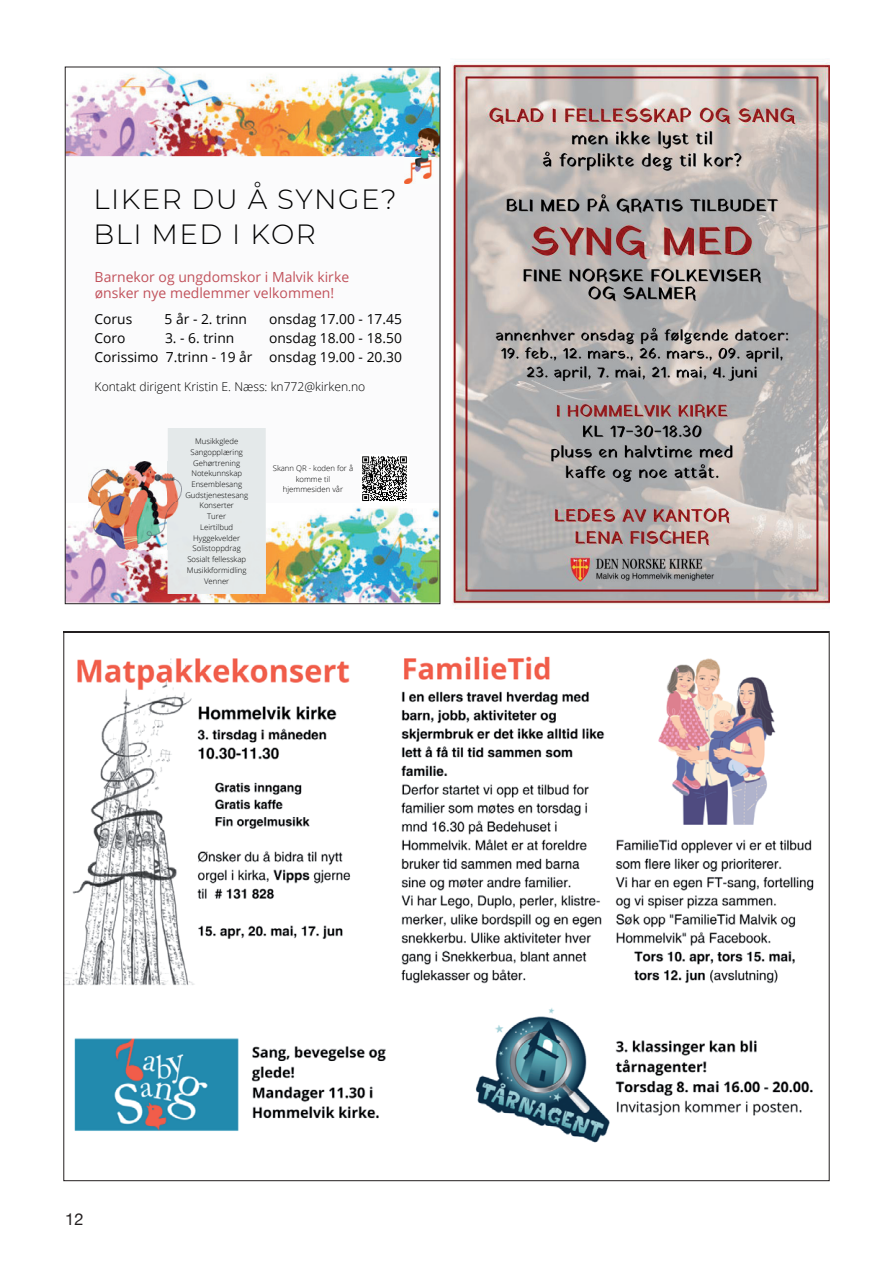
<style>
.page{position:relative;width:893px;height:1263px;background:#fff}
.page>*{position:absolute;margin:0;border:0;box-sizing:border-box;transform-origin:0 0}
.t1{font:300 27.75px/35.7px "Montserrat";letter-spacing:.05em;color:#000}
.t2{font:16.5px "Helvetica Neue";color:#231f20}
.t3{font:13.95px "Open Sans";color:#c1515b}
.t4{font:13.8px/19px "Open Sans";color:#000}
.t5{font:300 12.15px "Open Sans";color:#000}
.t6{font:300 7.8px/10.8px "Open Sans";color:#000;text-align:center}
</style>
<div class="page">
<div style="left:65px;top:67px;width:375px;height:537px;background:#fbfbfc"></div>
<img style="left:67px;top:507px;width:371px;height:95px">
<img style="left:67px;top:69px;width:371px;height:87px">
<div style="left:360px;top:454px;width:49px;height:49px;background:#fff"></div>
<svg style="left:362px;top:456px;width:45px;height:45px"></svg>
<div style="left:168px;top:428px;width:98px;height:75px;background:#e4e9ea"></div>
<div style="left:168px;top:503px;width:98px;height:91px;background:#e4e9e9"></div>
<img style="left:405px;top:129px;width:33px;height:54px">
<img style="left:89px;top:461px;width:93px;height:88px">
<img style="left:452px;top:61px;width:377px;height:544px">
<img style="left:65px;top:656px;width:749px;height:487px">
<h1 class="t1" style="left:94px;top:180px;width:305px">LIKER DU Å SYNGE?<br>BLI MED I KOR</h1>
<h3 class="t3" style="left:95px;top:267px;width:256px">Barnekor og ungdomskor i Malvik kirke</h3>
<h3 class="t3" style="left:95px;top:284px;width:241px">ønsker nye medlemmer velkommen!</h3>
<h3 class="t4" style="left:95px;top:309px;width:39px">Corus</h3>
<h3 class="t4" style="left:165px;top:309px;width:84px">5 år - 2. trinn</h3>
<h3 class="t4" style="left:95px;top:328px;width:33px">Coro</h3>
<h3 class="t4" style="left:269px;top:309px;width:134px;text-align:justify">onsdag 17.00 - 17.45 onsdag 18.00 - 18.50 onsdag 19.00 - 20.30</h3>
<h3 class="t5" style="left:95px;top:378px;width:272px">Kontakt dirigent Kristin E. Næss: kn772@kirken.no</h3>
<h3 class="t4" style="left:95px;top:328px;width:159px;text-indent:70px">3. - 6. trinn<br>Corissimo 7.trinn - 19 år</h3>
<p class="t6" style="left:185px;top:436px;width:64px">Musikkglede<br>Sangopplæring<br>Gehørtrening<br>Notekunnskap<br>Ensemblesang<br>Gudstjenestesang<br>Konserter<br>Turer<br>Leirtilbud<br>Hyggekvelder<br>Solistoppdrag<br>Sosialt fellesskap<br>Musikkformidling<br>Venner</p>
<p class="t6" style="left:273px;top:462px;width:82px">Skann QR - koden for å komme til hjemmesiden vår</p>
<h2 class="t2" style="left:65px;top:1209px;width:20px">12</h2>
</div>
